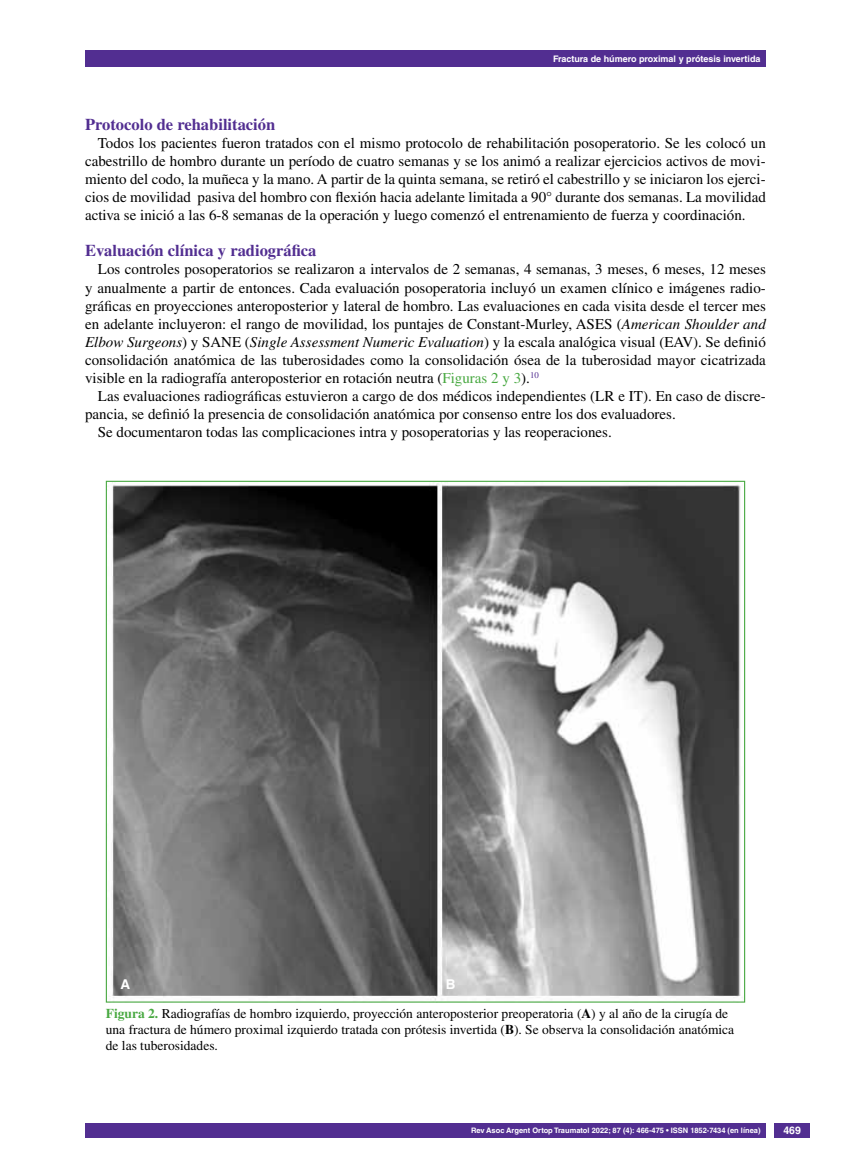
<style>
.page{position:relative;width:851px;height:1170px;background:#fff}
.page>*{position:absolute;margin:0;border:0;box-sizing:border-box;transform-origin:0 0}
.t1{font:700 16.5px "Times LT Std";color:#522e91}
.t2{font:15px/18px "Times LT Std";color:#000;text-align:justify}
.t3{font:13.5px/16.2px "Times LT Std";color:#000}
.t4{font:700 13.5px "Helvetica LT Std";color:#fff}
.t5{font:700 10.5px "Helvetica LT Std";color:#fff}
.t6{font:700 9px "Helvetica LT Std";color:#fff}
.t7{font:700 7.5px "Helvetica LT Std";color:#fff}
.s1{font-style:italic}
.s2{color:#49a942}
.s3{font-weight:700;color:#49a942}
.s4{font-weight:700}
</style>
<div class="page">
<div style="left:85px;top:50px;width:680px;height:17px;background:#522e91"></div>
<div style="left:85px;top:1123px;width:680px;height:14px;background:#522e91"></div>
<div style="left:774px;top:1123px;width:35px;height:14px;background:#522e91"></div>
<img style="left:112px;top:482px;width:629px;height:518px">
<p class="t6" style="left:553px;top:53px;width:209px">Fractura de húmero proximal y prótesis invertida</p>
<p class="t1" style="left:85px;top:115px;width:192px">Protocolo de rehabilitación</p>
<p class="t2" style="left:85px;top:134px;width:682px;text-indent:13px">Todos los pacientes fueron tratados con el mismo protocolo de rehabilitación posoperatorio. Se les colocó un cabestrillo de hombro durante un período de cuatro semanas y se los animó a realizar ejercicios activos de movi&shy;miento del codo, la muñeca y la mano. A partir de la quinta semana, se retiró el cabestrillo y se iniciaron los ejerci&shy;cios de movilidad pasiva del hombro con flexión hacia adelante limitada a 90° durante dos semanas. La movilidad activa se inició a las 6-8 semanas de la operación y luego comenzó el entrenamiento de fuerza y coordinación.</p>
<p class="t1" style="left:85px;top:241px;width:233px">Evaluación clínica y radiográfica</p>
<p class="t2" style="left:85px;top:260px;width:682px;text-indent:13px">Los controles posoperatorios se realizaron a intervalos de 2 semanas, 4 semanas, 3 meses, 6 meses, 12 meses y anualmente a partir de entonces. Cada evaluación posoperatoria incluyó un examen clínico e imágenes radio&shy;gráficas en proyecciones anteroposterior y lateral de hombro. Las evaluaciones en cada visita desde el tercer mes en adelante incluyeron: el rango de movilidad, los puntajes de Constant-Murley, ASES (<span class="s1">American Shoulder and Elbow Surgeons</span>) y SANE (<span class="s1">Single Assessment Numeric Evaluation</span>) y la escala analógica visual (EAV). Se definió consolidación anatómica de las tuberosidades como la consolidación ósea de la tuberosidad mayor cicatrizada visible en la radiografía anteroposterior en rotación neutra (<span class="s2">Figuras 2 y 3</span>).<sup>10</sup></p>
<p class="t2" style="left:98px;top:386px;width:669px">Las evaluaciones radiográficas estuvieron a cargo de dos médicos independientes (LR e IT). En caso de discre-</p>
<p class="t2" style="left:85px;top:404px;width:592px">pancia, se definió la presencia de consolidación anatómica por consenso entre los dos evaluadores.</p>
<p class="t2" style="left:98px;top:422px;width:515px">Se documentaron todas las complicaciones intra y posoperatorias y las reoperaciones.</p>
<p class="t4" style="left:121px;top:975px;width:11px">A</p>
<p class="t4" style="left:445px;top:975px;width:11px">B</p>
<p class="t3" style="left:106px;top:1004px;width:630px"><span class="s3">Figura 2.</span> Radiografías de hombro izquierdo, proyección anteroposterior preoperatoria (<span class="s4">A</span>) y al año de la cirugía de una fractura de húmero proximal izquierdo tratada con prótesis invertida (<span class="s4">B</span>). Se observa la consolidación anatómica de las tuberosidades.</p>
<p class="t7" style="left:471px;top:1125px;width:291px">Rev Asoc Argent Ortop Traumatol 2022; 87 (4): 466-475 • ISSN 1852-7434 (en línea)</p>
<p class="t5" style="left:783px;top:1124px;width:19px">469</p>
</div>
